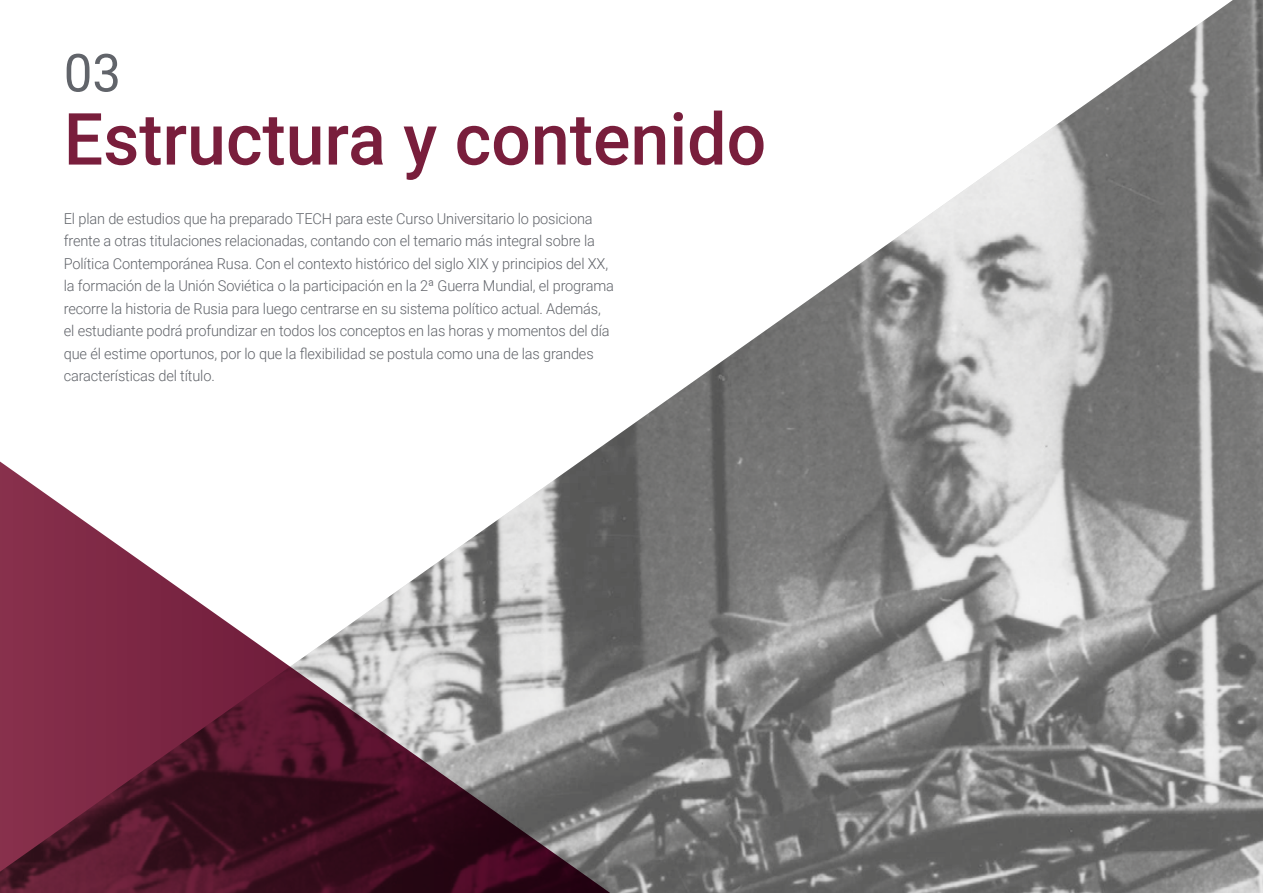
<style>
.page{position:relative;width:1263px;height:893px;background:#fff}
.page>*{position:absolute;margin:0;border:0;box-sizing:border-box;transform-origin:0 0}
.t1{font:500 72px "Roboto";color:#791e3c}
.t2{font:52.5px "Roboto";color:#61646a}
.t3{font:300 15px/22.5px "Roboto";letter-spacing:-.01em;color:#61646a}
</style>
<div class="page">
<img style="left:602px;top:0;width:661px;height:893px">
<svg style="left:0;top:446px;width:640px;height:447px"></svg>
<h2 class="t2" style="left:64px;top:36px;width:59px">03</h2>
<h1 class="t1" style="left:64px;top:89px;width:704px">Estructura y contenido</h1>
<p class="t3" style="left:64px;top:207px;width:552px">El plan de estudios que ha preparado TECH para este Curso Universitario lo posiciona frente a otras titulaciones relacionadas, contando con el temario más integral sobre la Política Contemporánea Rusa. Con el contexto histórico del siglo XIX y principios del XX, la formación de la Unión Soviética o la participación en la 2ª Guerra Mundial, el programa recorre la historia de Rusia para luego centrarse en su sistema político actual. Además, el estudiante podrá profundizar en todos los conceptos en las horas y momentos del día que él estime oportunos, por lo que la flexibilidad se postula como una de las grandes características del título.</p>
</div>
